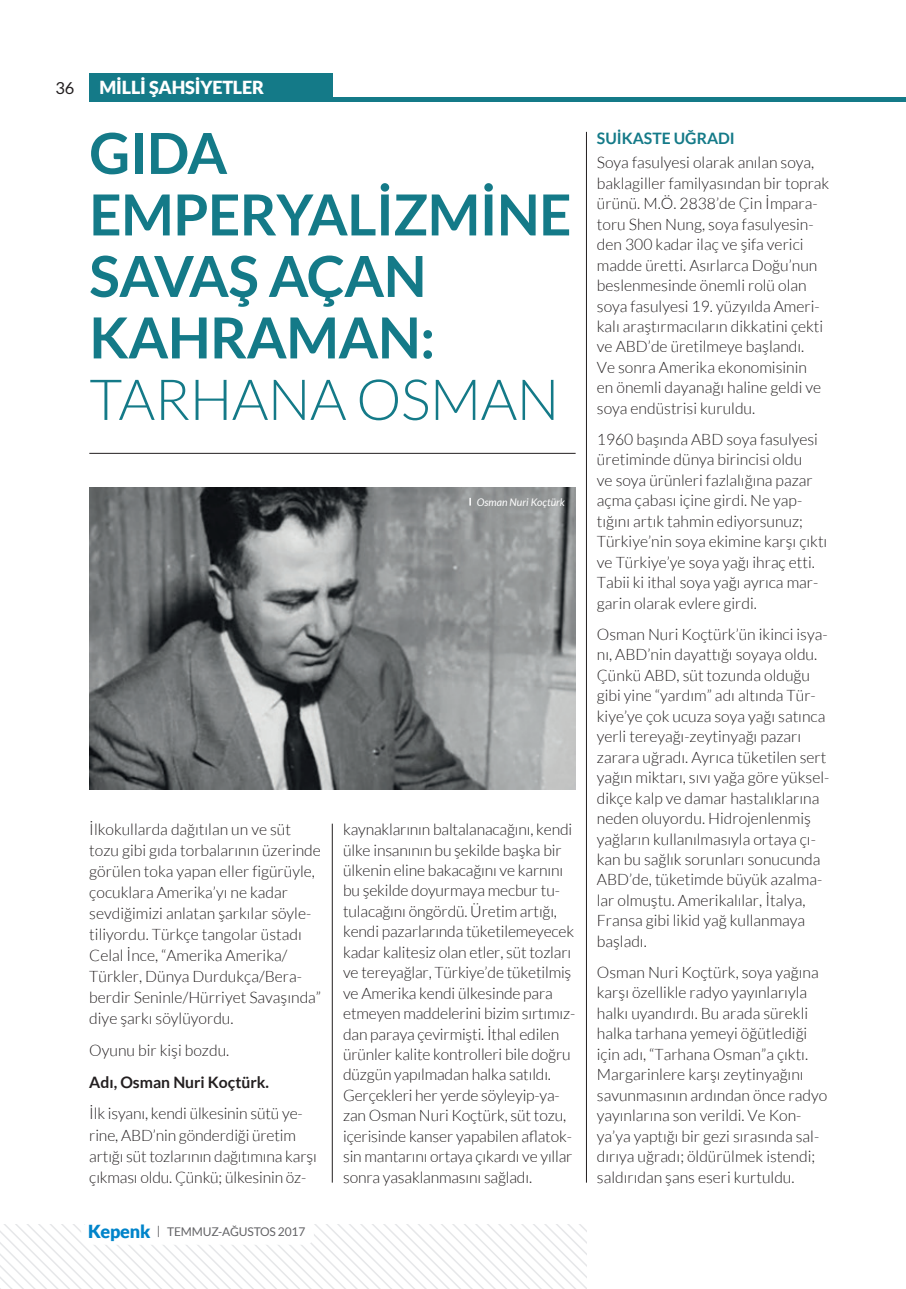
<style>
.page{position:relative;width:906px;height:1289px;background:#fff}
.page>*{position:absolute;margin:0;border:0;box-sizing:border-box;transform-origin:0 0}
.t1{font:700 56.55px/61.5px "Lato TR";letter-spacing:-.01em;color:#147a88}
.t2{font:300 56.55px "Lato TR";letter-spacing:-.01em;color:#147a88}
.t3{font:900 18px "Lato TR";letter-spacing:-.01em;color:#fff}
.t4{font:16.5px "Lato TR";color:#231f20}
.t5{font:300 15.75px/20.4px "Lato TR";color:#231f20}
.t6{font:700 15.75px "Lato TR";color:#231f20}
.t7{font:700 15.75px "Lato TR";color:#147a88}
.t8{font:12px "Lato TR";letter-spacing:-.01em;color:#636366}
.t9{font:italic 10.5px "Lato TR";color:#fff}
.s1{font-weight:900;font-size:18px;color:#0084ca}
</style>
<div class="page">
<svg style="left:0;top:1224px;width:586px;height:64px"></svg>
<div style="left:81px;top:1222px;width:233px;height:22px;background:#fff;border-radius:9px"></div>
<div style="left:89px;top:74px;width:243px;height:27px;background:#147a88"></div>
<hr style="left:89px;top:97px;width:817px;height:4px;background:#147a88">
<hr style="left:89px;top:453px;width:486px;height:1px;background:#231f20">
<img style="left:89px;top:487px;width:486px;height:302px">
<svg style="left:469px;top:498px;width:2px;height:7px"></svg>
<hr style="left:586px;top:132px;width:1px;height:1050px;background:#231f20">
<hr style="left:332px;top:823px;width:1px;height:359px;background:#231f20">
<p class="t4" style="left:55px;top:78px;width:21px">36</p>
<p class="t3" style="left:100px;top:77px;width:166px">MİLLİ ŞAHSİYETLER</p>
<h1 class="t1" style="left:89px;top:122px;width:484px">GIDA<br>EMPERYALİZMİNE<br>SAVAŞ AÇAN<br>KAHRAMAN:</h1>
<h1 class="t2" style="left:89px;top:369px;width:471px">TARHANA OSMAN</h1>
<p class="t9" style="left:477px;top:496px;width:90px">Osman Nuri Koçtürk</p>
<p class="t5" style="left:89px;top:819px;width:233px;line-height:21px">İlkokullarda dağıtılan un ve süt tozu gibi gıda torbalarının üzerinde görülen toka yapan eller figürüyle, çocuklara Amerika’yı ne kadar sevdiğimizi anlatan şarkılar söyle&shy;tiliyordu. Türkçe tangolar üstadı Celal İnce, “Amerika Amerika/ Türkler, Dünya Durdukça/Bera&shy;berdir Seninle/Hürriyet Savaşında” diye şarkı söylüyordu.</p>
<p class="t5" style="left:89px;top:1040px;width:141px">Oyunu bir kişi bozdu.</p>
<p class="t6" style="left:89px;top:1073px;width:181px">Adı, Osman Nuri Koçtürk.</p>
<p class="t5" style="left:89px;top:1103px;width:229px;line-height:21px">İlk isyanı, kendi ülkesinin sütü ye&shy;rine, ABD’nin gönderdiği üretim artığı süt tozlarının dağıtımına karşı çıkması oldu. Çünkü; ülkesinin öz-</p>
<p class="t8" style="left:88px;top:1225px;width:219px"><span class="s1">Kepenk</span> | TEMMUZ-AĞUSTOS 2017</p>
<p class="t5" style="left:343px;top:819px;width:234px">kaynaklarının baltalanacağını, kendi ülke insanının bu şekilde başka bir ülkenin eline bakacağını ve karnını bu şekilde doyurmaya mecbur tu&shy;tulacağını öngördü. Üretim artığı, kendi pazarlarında tüketilemeyecek kadar kalitesiz olan etler, süt tozları ve tereyağlar, Türkiye’de tüketilmiş ve Amerika kendi ülkesinde para etmeyen maddelerini bizim sırtımız&shy;dan paraya çevirmişti. İthal edilen ürünler kalite kontrolleri bile doğru düzgün yapılmadan halka satıldı.<br>Gerçekleri her yerde söyleyip-ya&shy;zan Osman Nuri Koçtürk, süt tozu, içerisinde kanser yapabilen aflatok&shy;sin mantarını ortaya çıkardı ve yıllar sonra yasaklanmasını sağladı.</p>
<p class="t7" style="left:597px;top:129px;width:139px">SUİKASTE UĞRADI</p>
<p class="t5" style="left:597px;top:152px;width:234px">Soya fasulyesi olarak anılan soya, baklagiller familyasından bir toprak ürünü. M.Ö. 2838’de Çin İmpara&shy;toru Shen Nung, soya fasulyesin&shy;den 300 kadar ilaç ve şifa verici madde üretti. Asırlarca Doğu’nun beslenmesinde önemli rolü olan soya fasulyesi 19. yüzyılda Ameri&shy;kalı araştırmacıların dikkatini çekti ve ABD’de üretilmeye başlandı.<br>Ve sonra Amerika ekonomisinin<br>en önemli dayanağı haline geldi ve soya endüstrisi kuruldu.</p>
<p class="t5" style="left:597px;top:429px;width:232px">1960 başında ABD soya fasulyesi üretiminde dünya birincisi oldu<br>ve soya ürünleri fazlalığına pazar açma çabası içine girdi. Ne yap&shy;tığını artık tahmin ediyorsunuz; Türkiye’nin soya ekimine karşı çıktı ve Türkiye’ye soya yağı ihraç etti.<br>Tabii ki ithal soya yağı ayrıca mar&shy;garin olarak evlere girdi.</p>
<p class="t5" style="left:597px;top:624px;width:234px">Osman Nuri Koçtürk’ün ikinci isya&shy;nı, ABD’nin dayattığı soyaya oldu.<br>Çünkü ABD, süt tozunda olduğu gibi yine “yardım” adı altında Tür&shy;kiye’ye çok ucuza soya yağı satınca yerli tereyağı-zeytinyağı pazarı zarara uğradı. Ayrıca tüketilen sert yağın miktarı, sıvı yağa göre yüksel&shy;dikçe kalp ve damar hastalıklarına neden oluyordu. Hidrojenlenmiş yağların kullanılmasıyla ortaya çı&shy;kan bu sağlık sorunları sonucunda ABD’de, tüketimde büyük azalma&shy;lar olmuştu. Amerikalılar, İtalya, Fransa gibi likid yağ kullanmaya başladı.</p>
<p class="t5" style="left:597px;top:962px;width:232px">Osman Nuri Koçtürk, soya yağına karşı özellikle radyo yayınlarıyla halkı uyandırdı. Bu arada sürekli halka tarhana yemeyi öğütlediği için adı, “Tarhana Osman”a çıktı.<br>Margarinlere karşı zeytinyağını savunmasının ardından önce radyo yayınlarına son verildi. Ve Kon&shy;ya’ya yaptığı bir gezi sırasında sal&shy;dırıya uğradı; öldürülmek istendi; saldırıdan şans eseri kurtuldu.</p>
</div>
